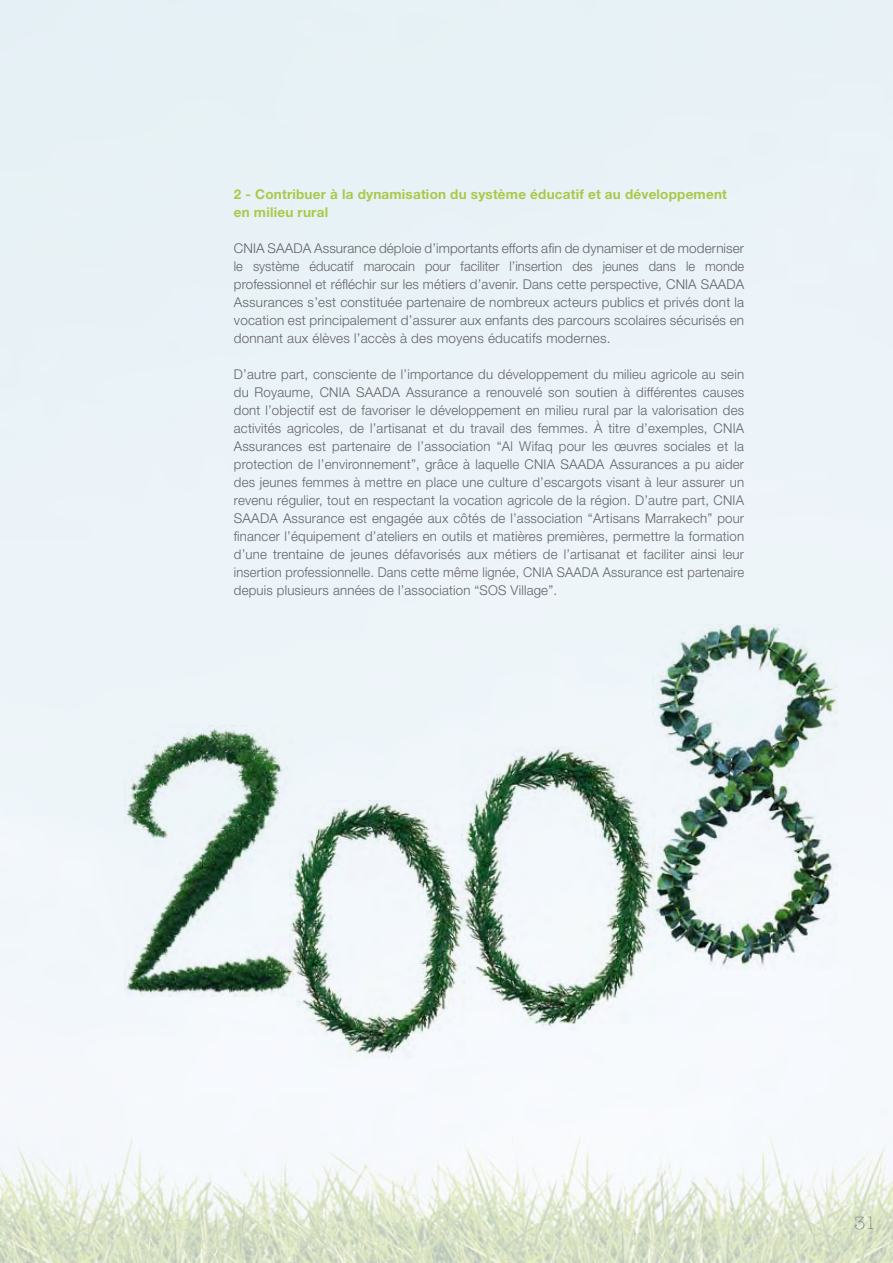
<style>
.page{position:relative;width:893px;height:1263px;background:#fff}
.page>*{position:absolute;margin:0;border:0;box-sizing:border-box;transform-origin:0 0}
.t1{font:300 18px "American Typewriter";color:#636467}
.t2{font:300 13.5px/18px "Helvetica Neue";letter-spacing:.015em;color:#636467;text-align:justify}
.t3{font:700 13.5px/18px "Helvetica Neue";letter-spacing:.015em;color:#abc849}
</style>
<div class="page">
<img style="left:0;top:0;width:893px;height:1263px">
<img style="left:289px;top:801px;width:176px;height:258px">
<img style="left:462px;top:746px;width:193px;height:284px">
<img style="left:125px;top:726px;width:168px;height:271px">
<img style="left:652px;top:624px;width:186px;height:345px">
<p class="t3" style="left:234px;top:185px;width:495px">2 - Contribuer à la dynamisation du système éducatif et au développement en milieu rural</p>
<p class="t2" style="left:234px;top:239px;width:512px">CNIA SAADA Assurance déploie d’importants efforts afin de dynamiser et de moderniser le système éducatif marocain pour faciliter l’insertion des jeunes dans le monde professionnel et réfléchir sur les métiers d’avenir. Dans cette perspective, CNIA SAADA Assurances s’est constituée partenaire de nombreux acteurs publics et privés dont la vocation est principalement d’assurer aux enfants des parcours scolaires sécurisés en donnant aux élèves l’accès à des moyens éducatifs modernes.</p>
<p class="t2" style="left:234px;top:365px;width:512px">D’autre part, consciente de l’importance du développement du milieu agricole au sein du Royaume, CNIA SAADA Assurance a renouvelé son soutien à différentes causes dont l’objectif est de favoriser le développement en milieu rural par la valorisation des activités agricoles, de l’artisanat et du travail des femmes. À titre d’exemples, CNIA Assurances est partenaire de l’association “Al Wifaq pour les œuvres sociales et la protection de l’environnement”, grâce à laquelle CNIA SAADA Assurances a pu aider des jeunes femmes à mettre en place une culture d’escargots visant à leur assurer un revenu régulier, tout en respectant la vocation agricole de la région. D’autre part, CNIA SAADA Assurance est engagée aux côtés de l’association “Artisans Marrakech” pour financer l’équipement d’ateliers en outils et matières premières, permettre la formation d’une trentaine de jeunes défavorisés aux métiers de l’artisanat et faciliter ainsi leur insertion professionnelle. Dans cette même lignée, CNIA SAADA Assurance est partenaire depuis plusieurs années de l’association “SOS Village”.</p>
<h1 class="t1" style="left:854px;top:1213px;width:25px">31</h1>
</div>
